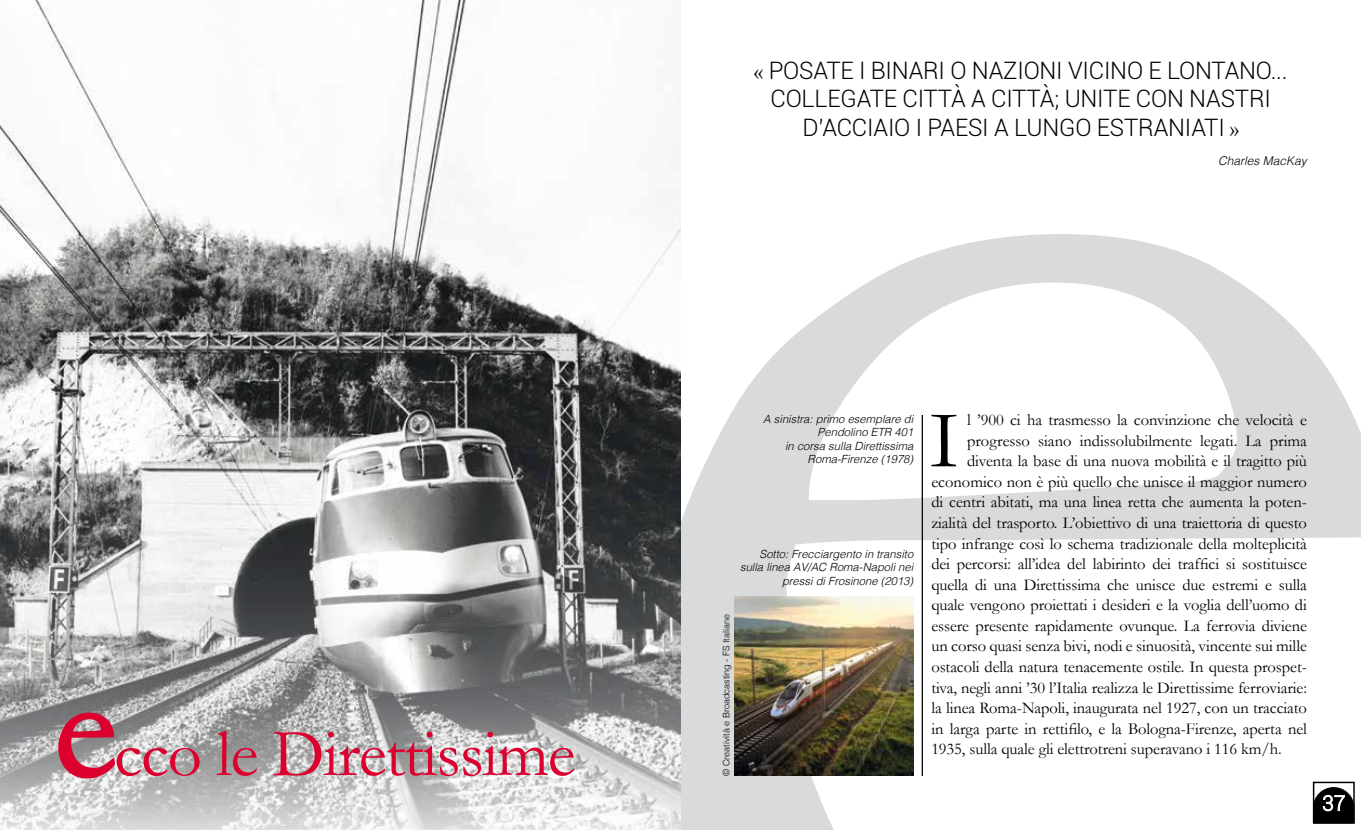
<style>
.page{position:relative;width:1361px;height:830px;background:#fff}
.page>*{position:absolute;margin:0;border:0;box-sizing:border-box;transform-origin:0 0}
.t1{font:151.5px "Garamond";color:#dc002e}
.t2{font:82.35px "Garamond";color:#000}
.t3{font:67.5px "Garamond";letter-spacing:-.02em;color:#dc002e}
.t4{font:300 24px "Roboto";color:#000}
.t5{font:300 21px "Roboto";color:#fff}
.t6{font:16.5px "Garamond";letter-spacing:-.005em;color:#000}
.t7{font:italic 300 12px "Helvetica";color:#000}
.t8{font:italic 300 11.25px/13.5px "Helvetica";color:#000;text-align:right}
.t9{font:300 9px "Helvetica";color:#000}
.s1{font-family:"Garamond";font-weight:400}
</style>
<div class="page">
<svg style="left:681px;top:234px;width:680px;height:595px"></svg>
<hr style="left:922px;top:415px;width:1px;height:360px;background:#000">
<img style="left:0;top:0;width:680px;height:829px">
<svg style="left:57px;top:710px;width:59px;height:69px;background:#b87f8c"></svg>
<div style="left:1313px;top:781px;width:41px;height:42px;background:#fff;border:2px solid #000"></div>
<svg style="left:1313px;top:786px;width:41px;height:37px;background:#343434"></svg>
<img style="left:734px;top:596px;width:179px;height:179px">
<h1 class="t1" style="left:54px;top:625px;width:65px">e</h1>
<h3 class="t3" style="left:114px;top:708px;width:463px">cco le Direttissime</h3>
<h3 class="t4" style="left:754px;top:53px;width:44px"><span class="s1">«</span> POSATE</h3>
<h3 class="t4" style="left:859px;top:53px;width:39px">I BINARI</h3>
<h3 class="t4" style="left:950px;top:53px;width:79px">ONAZIONI</h3>
<h3 class="t4" style="left:1068px;top:53px;width:14px">VICINO</h3>
<h3 class="t4" style="left:1148px;top:53px;width:35px">E LONTANO</h3>
<h3 class="t4" style="left:1270px;top:53px;width:18px">...</h3>
<h3 class="t4" style="left:770px;top:82px;width:15px">COLLEGATE</h3>
<h3 class="t4" style="left:902px;top:82px;width:13px">CITT</h3>
<h3 class="t4" style="left:951px;top:82px;width:54px">À A CITT</h3>
<h3 class="t4" style="left:1040px;top:82px;width:39px">À; UNITE</h3>
<h3 class="t4" style="left:1136px;top:82px;width:16px">CON</h3>
<h3 class="t4" style="left:1189px;top:82px;width:14px">NASTRI</h3>
<h3 class="t4" style="left:802px;top:111px;width:34px">D’ACCIAIO</h3>
<h3 class="t4" style="left:916px;top:111px;width:25px">I PAESI</h3>
<h3 class="t4" style="left:994px;top:111px;width:36px">A LUNGO</h3>
<h3 class="t4" style="left:1097px;top:111px;width:15px">ESTRANIAT</h3>
<h3 class="t4" style="left:1218px;top:111px;width:22px">I <span class="s1">»</span></h3>
<p class="t7" style="left:1218px;top:153px;width:90px">Charles MacKay</p>
<p class="t8" style="left:763px;top:412px;width:152px">A sinistra: primo esemplare di<br>Pendolino ETR 401<br>in corsa sulla Direttissima<br>Roma-Firenze (1978)</p>
<p class="t8" style="left:740px;top:547px;width:175px">Sotto: Frecciargento in transito sulla linea AV/AC Roma-Napoli nei pressi di Frosinone (2013)</p>
<p class="t9" style="left:721px;top:775px;width:163px;rotate:-90deg">© Creatività e Broadcasting - FS Italiane</p>
<h2 class="t2" style="left:929px;top:385px;width:31px">I</h2>
<p class="t6" style="left:967px;top:409px;width:341px">l ’900 ci ha trasmesso la convinzione che velocità e</p>
<p class="t6" style="left:967px;top:429px;width:341px">progresso siano indissolubilmente legati. La prima</p>
<p class="t6" style="left:967px;top:450px;width:341px">diventa la base di una nuova mobilità e il tragitto più</p>
<p class="t6" style="left:931px;top:470px;width:377px">economico non è più quello che unisce il maggior numero</p>
<p class="t6" style="left:931px;top:491px;width:377px">di centri abitati, ma una linea retta che aumenta la poten-</p>
<p class="t6" style="left:931px;top:511px;width:377px">zialità del trasporto. L’obiettivo di una traiettoria di questo</p>
<p class="t6" style="left:931px;top:532px;width:377px">tipo infrange così lo schema tradizionale della molteplicità</p>
<p class="t6" style="left:931px;top:552px;width:377px">dei percorsi: all’idea del labirinto dei traffici si sostituisce</p>
<p class="t6" style="left:931px;top:573px;width:377px">quella di una Direttissima che unisce due estremi e sulla</p>
<p class="t6" style="left:931px;top:593px;width:377px">quale vengono proiettati i desideri e la voglia dell’uomo di</p>
<p class="t6" style="left:931px;top:614px;width:377px">essere presente rapidamente ovunque. La ferrovia diviene</p>
<p class="t6" style="left:931px;top:634px;width:377px">un corso quasi senza bivi, nodi e sinuosità, vincente sui mille</p>
<p class="t6" style="left:931px;top:655px;width:377px">ostacoli della natura tenacemente ostile. In questa prospet-</p>
<p class="t6" style="left:931px;top:676px;width:377px">tiva, negli anni ’30 l’Italia realizza le Direttissime ferroviarie:</p>
<p class="t6" style="left:931px;top:696px;width:377px">la linea Roma-Napoli, inaugurata nel 1927, con un tracciato</p>
<p class="t6" style="left:931px;top:717px;width:377px">in larga parte in rettifilo, e la Bologna-Firenze, aperta nel</p>
<p class="t6" style="left:931px;top:737px;width:352px">1935, sulla quale gli elettrotreni superavano i 116 km/h.</p>
<p class="t5" style="left:1322px;top:788px;width:25px">37</p>
</div>
